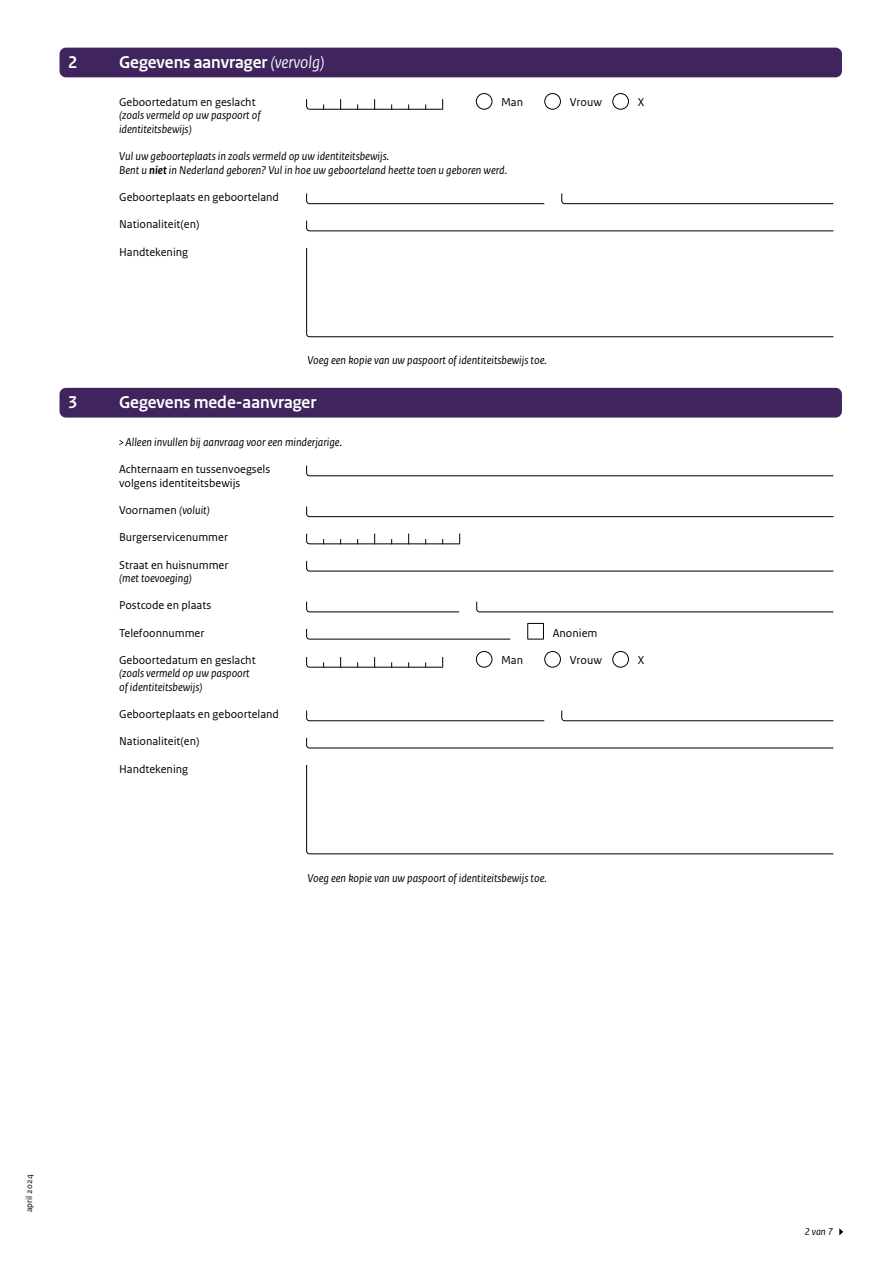
<style>
.page{position:relative;width:893px;height:1263px;background:#fff}
.page>*{position:absolute;margin:0;border:0;box-sizing:border-box;transform-origin:0 0}
.Kop_wit__niet_in_TOC{font:700 18px "Rijksoverheid Sans Heading";color:#fff}
.Kop_wit{font:700 18px "Rijksoverheid Sans Heading";color:#fff}
.Tekst_invulkaders{font:italic 12px/13.6px "Rijksoverheid Sans Text";color:#000}
.Tekst_invulkaders-2{font:12px/13.6px "Rijksoverheid Sans Text";color:#000}
.t1{font:italic 10.5px "Rijksoverheid Sans Text";color:#000}
.t2{font:9px "Rijksoverheid Sans Text";color:#000}
.s1{font-weight:400;font-style:italic}
.s2{font-style:normal}
.s3{font-weight:700}
.s4{font-style:italic}
</style>
<div class="page">
<svg style="left:561px;top:193px;width:273px;height:12px"></svg>
<svg style="left:561px;top:710px;width:273px;height:12px"></svg>
<svg style="left:306px;top:193px;width:239px;height:12px"></svg>
<svg style="left:306px;top:710px;width:239px;height:12px"></svg>
<svg style="left:306px;top:247px;width:528px;height:91px"></svg>
<svg style="left:306px;top:765px;width:528px;height:90px"></svg>
<svg style="left:306px;top:220px;width:528px;height:12px"></svg>
<svg style="left:306px;top:737px;width:528px;height:12px"></svg>
<svg style="left:839px;top:1228px;width:4px;height:7px"></svg>
<svg style="left:306px;top:99px;width:137px;height:11px"></svg>
<svg style="left:306px;top:657px;width:137px;height:11px"></svg>
<div style="left:476px;top:93px;width:16px;height:17px;border:1px solid #000;border-radius:50%"></div>
<div style="left:476px;top:651px;width:16px;height:17px;border:1px solid #000;border-radius:50%"></div>
<div style="left:544px;top:93px;width:17px;height:17px;border:1px solid #000;border-radius:50%"></div>
<div style="left:612px;top:93px;width:17px;height:17px;border:1px solid #000;border-radius:50%"></div>
<div style="left:612px;top:651px;width:17px;height:17px;border:1px solid #000;border-radius:50%"></div>
<div style="left:544px;top:651px;width:17px;height:17px;border:1px solid #000;border-radius:50%"></div>
<svg style="left:306px;top:465px;width:528px;height:12px"></svg>
<svg style="left:306px;top:506px;width:528px;height:11px"></svg>
<svg style="left:306px;top:628px;width:205px;height:12px"></svg>
<svg style="left:306px;top:560px;width:528px;height:12px"></svg>
<svg style="left:476px;top:601px;width:358px;height:12px"></svg>
<svg style="left:306px;top:601px;width:154px;height:12px"></svg>
<div style="left:527px;top:623px;width:17px;height:16px;border:1px solid #000"></div>
<svg style="left:306px;top:533px;width:154px;height:12px"></svg>
<div style="left:60px;top:48px;width:782px;height:29px;background:#3f245d;border-radius:6px"></div>
<div style="left:60px;top:388px;width:782px;height:30px;background:#3f245d;border-radius:6px"></div>
<svg style="left:119px;top:440px;width:4px;height:5px"></svg>
<p class="Kop_wit__niet_in_TOC" style="left:68px;top:52px;width:11px">2</p>
<p class="Kop_wit__niet_in_TOC" style="left:119px;top:52px;width:207px">Gegevens aanvrager <span class="s1">(vervolg)</span></p>
<p class="Tekst_invulkaders" style="left:119px;top:95px;width:143px"><span class="s2">Geboortedatum en geslacht </span>(zoals vermeld op uw paspoort of identiteitsbewijs)</p>
<p class="Tekst_invulkaders-2" style="left:501px;top:95px;width:24px">Man</p>
<p class="Tekst_invulkaders-2" style="left:570px;top:95px;width:34px">Vrouw</p>
<p class="Tekst_invulkaders-2" style="left:638px;top:95px;width:8px">X</p>
<p class="Tekst_invulkaders" style="left:119px;top:150px;width:271px">Vul uw geboorteplaats in zoals vermeld op uw identiteitsbewijs.</p>
<p class="Tekst_invulkaders" style="left:119px;top:163px;width:389px">Bent u <span class="s3">niet</span> in Nederland geboren? Vul in hoe uw geboorteland heette toen u geboren werd.</p>
<p class="Tekst_invulkaders-2" style="left:119px;top:191px;width:161px">Geboorteplaats en geboorteland</p>
<p class="Tekst_invulkaders-2" style="left:119px;top:218px;width:82px">Nationaliteit(en)</p>
<p class="Tekst_invulkaders-2" style="left:119px;top:245px;width:71px">Handtekening</p>
<p class="Tekst_invulkaders" style="left:307px;top:354px;width:241px">Voeg een kopie van uw paspoort of identiteitsbewijs toe.</p>
<h2 class="Kop_wit" style="left:68px;top:392px;width:11px">3</h2>
<h2 class="Kop_wit" style="left:119px;top:392px;width:199px">Gegevens mede-aanvrager</h2>
<p class="Tekst_invulkaders" style="left:125px;top:436px;width:218px">Alleen invullen bij aanvraag voor een minderjarige.</p>
<p class="Tekst_invulkaders-2" style="left:119px;top:463px;width:153px">Achternaam en tussenvoegsels volgens identiteitsbewijs</p>
<p class="Tekst_invulkaders-2" style="left:119px;top:503px;width:92px">Voornamen <span class="s4">(voluit)</span></p>
<p class="Tekst_invulkaders-2" style="left:119px;top:531px;width:110px">Burgerservicenummer</p>
<p class="Tekst_invulkaders-2" style="left:119px;top:558px;width:111px">Straat en huisnummer</p>
<p class="Tekst_invulkaders" style="left:119px;top:572px;width:75px">(met toevoeging)</p>
<p class="Tekst_invulkaders-2" style="left:119px;top:599px;width:94px">Postcode en plaats</p>
<p class="Tekst_invulkaders-2" style="left:119px;top:626px;width:87px">Telefoonnummer</p>
<p class="Tekst_invulkaders-2" style="left:553px;top:626px;width:46px">Anoniem</p>
<p class="Tekst_invulkaders" style="left:119px;top:653px;width:138px"><span class="s2">Geboortedatum en geslacht </span>(zoals vermeld op uw paspoort of identiteitsbewijs)</p>
<p class="Tekst_invulkaders-2" style="left:501px;top:653px;width:24px">Man</p>
<p class="Tekst_invulkaders-2" style="left:570px;top:653px;width:34px">Vrouw</p>
<p class="Tekst_invulkaders-2" style="left:638px;top:653px;width:8px">X</p>
<p class="Tekst_invulkaders-2" style="left:119px;top:708px;width:161px">Geboorteplaats en geboorteland</p>
<p class="Tekst_invulkaders-2" style="left:119px;top:735px;width:82px">Nationaliteit(en)</p>
<p class="Tekst_invulkaders-2" style="left:119px;top:762px;width:71px">Handtekening</p>
<p class="Tekst_invulkaders" style="left:307px;top:871px;width:241px">Voeg een kopie van uw paspoort of identiteitsbewijs toe.</p>
<p class="t2" style="left:24px;top:1212px;width:39px;rotate:-90deg">april 2024</p>
<p class="t1" style="left:804px;top:1226px;width:30px">2 van 7</p>
</div>
